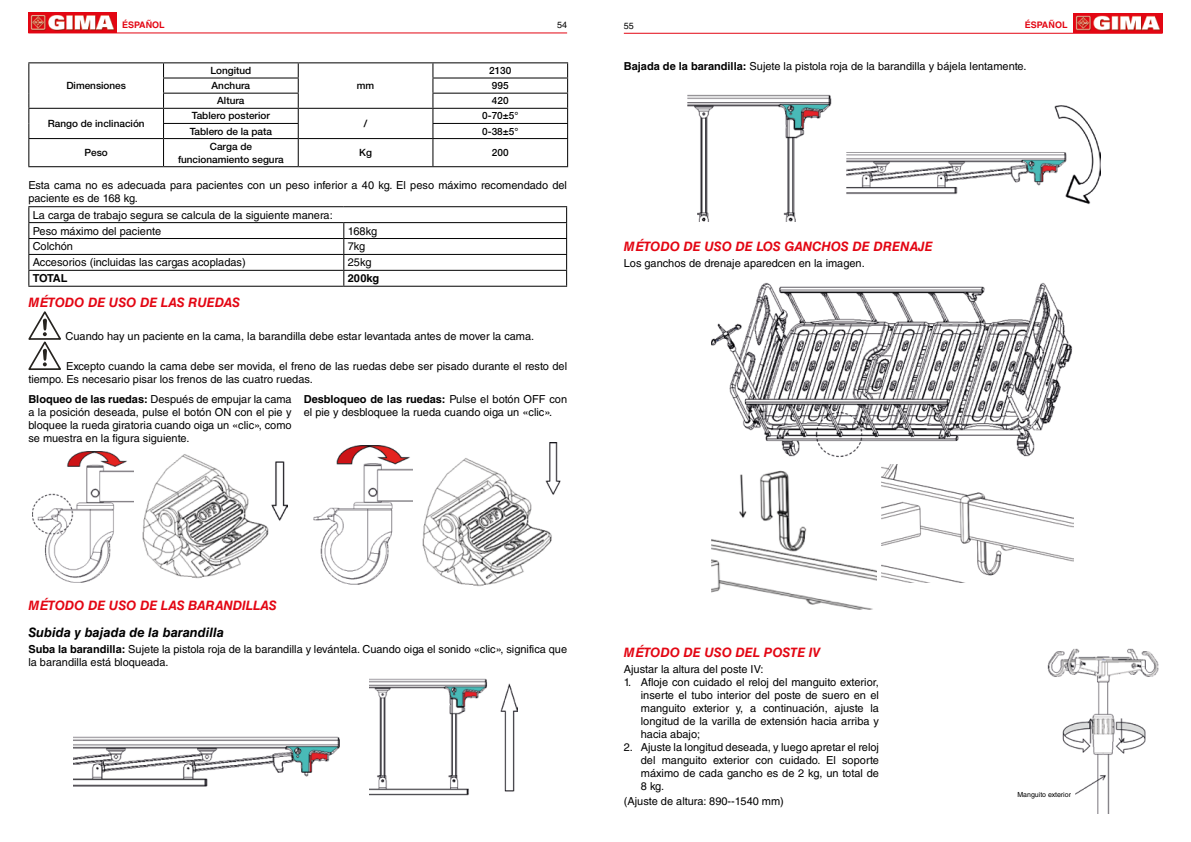
<style>
.page{position:relative;width:1191px;height:842px;background:#fff}
.page>*{position:absolute;margin:0;border:0;box-sizing:border-box;transform-origin:0 0}
.t1{font:italic 700 13px "Helvetica LT Std";color:#e30613}
.t2{font:italic 700 13px "Helvetica LT Std";color:#000}
.t3{font:11px/13px "Helvetica LT Std";color:#000}
.t4{font:700 11px "Helvetica LT Std";letter-spacing:-.01em;color:#000}
.t5{font:500 10px/13px "Helvetica Neue LT Std";color:#000;text-align:center}
.t6{font:700 9px "Helvetica LT Std";color:#e30613}
.t7{font:9px "Helvetica LT Std";color:#000}
.t8{font:7px "Helvetica LT Std";color:#000}
.s1{font-weight:700}
</style>
<div class="page">
<hr style="left:28px;top:32px;width:539px;height:1px;background:#e30613">
<img style="left:28px;top:13px;width:88px;height:19px">
<hr style="left:624px;top:33px;width:538px;height:1px;background:#e30613">
<img style="left:1073px;top:13px;width:89px;height:20px">
<img style="left:32px;top:451px;width:101px;height:132px">
<img style="left:142px;top:454px;width:146px;height:125px">
<img style="left:313px;top:445px;width:99px;height:140px">
<img style="left:422px;top:443px;width:139px;height:144px">
<hr style="left:28px;top:62px;width:135px;height:1px;background:#000">
<hr style="left:163px;top:62px;width:135px;height:1px;background:#000">
<hr style="left:298px;top:62px;width:135px;height:1px;background:#000">
<hr style="left:433px;top:62px;width:135px;height:1px;background:#000">
<hr style="left:163px;top:78px;width:136px;height:1px;background:#000">
<hr style="left:432px;top:78px;width:136px;height:1px;background:#000">
<hr style="left:163px;top:93px;width:136px;height:1px;background:#000">
<hr style="left:432px;top:93px;width:136px;height:1px;background:#000">
<hr style="left:28px;top:108px;width:135px;height:1px;background:#000">
<hr style="left:163px;top:108px;width:135px;height:1px;background:#000">
<hr style="left:298px;top:108px;width:135px;height:1px;background:#000">
<hr style="left:433px;top:108px;width:135px;height:1px;background:#000">
<hr style="left:163px;top:123px;width:136px;height:1px;background:#000">
<hr style="left:432px;top:123px;width:136px;height:1px;background:#000">
<hr style="left:28px;top:138px;width:135px;height:1px;background:#000">
<svg style="left:28px;top:63px;width:1px;height:103px"></svg>
<hr style="left:163px;top:138px;width:135px;height:1px;background:#000">
<svg style="left:163px;top:63px;width:1px;height:103px"></svg>
<hr style="left:298px;top:138px;width:135px;height:1px;background:#000">
<svg style="left:298px;top:63px;width:1px;height:103px"></svg>
<hr style="left:433px;top:138px;width:135px;height:1px;background:#000">
<svg style="left:432px;top:63px;width:1px;height:103px"></svg>
<svg style="left:567px;top:63px;width:1px;height:103px"></svg>
<hr style="left:28px;top:166px;width:135px;height:1px;background:#000">
<hr style="left:163px;top:166px;width:135px;height:1px;background:#000">
<hr style="left:298px;top:166px;width:135px;height:1px;background:#000">
<hr style="left:433px;top:166px;width:135px;height:1px;background:#000">
<hr style="left:28px;top:206px;width:316px;height:1px;background:#000">
<hr style="left:344px;top:206px;width:223px;height:1px;background:#000">
<hr style="left:28px;top:222px;width:316px;height:1px;background:#000">
<hr style="left:344px;top:222px;width:223px;height:1px;background:#000">
<hr style="left:28px;top:238px;width:316px;height:1px;background:#000">
<hr style="left:344px;top:238px;width:223px;height:1px;background:#000">
<hr style="left:28px;top:254px;width:316px;height:1px;background:#000">
<hr style="left:344px;top:254px;width:223px;height:1px;background:#000">
<hr style="left:28px;top:270px;width:316px;height:1px;background:#000">
<svg style="left:28px;top:207px;width:1px;height:79px"></svg>
<hr style="left:344px;top:270px;width:223px;height:1px;background:#000">
<svg style="left:343px;top:223px;width:1px;height:63px"></svg>
<svg style="left:566px;top:207px;width:1px;height:79px"></svg>
<hr style="left:28px;top:286px;width:316px;height:1px;background:#000">
<hr style="left:344px;top:286px;width:223px;height:1px;background:#000">
<svg style="left:28px;top:311px;width:33px;height:59px"></svg>
<img style="left:74px;top:736px;width:266px;height:51px">
<img style="left:370px;top:678px;width:147px;height:118px">
<img style="left:846px;top:106px;width:254px;height:99px">
<img style="left:687px;top:94px;width:145px;height:128px">
<img style="left:711px;top:283px;width:362px;height:175px">
<img style="left:711px;top:470px;width:165px;height:140px">
<img style="left:881px;top:465px;width:192px;height:117px">
<img style="left:1047px;top:648px;width:112px;height:166px">
<div style="left:1015px;top:789px;width:59px;height:12px;background:#fff"></div>
<p class="t6" style="left:122px;top:19px;width:44px">ÉSPAÑOL</p>
<p class="t7" style="left:557px;top:20px;width:12px">54</p>
<p class="t7" style="left:624px;top:20px;width:12px">55</p>
<p class="t6" style="left:1024px;top:19px;width:44px">ÉSPAÑOL</p>
<p class="t5" style="left:66px;top:79px;width:61px">Dimensiones</p>
<p class="t5" style="left:48px;top:117px;width:98px">Rango de inclinación</p>
<p class="t5" style="left:210px;top:64px;width:42px">Longitud</p>
<p class="t5" style="left:489px;top:64px;width:24px">2130</p>
<p class="t5" style="left:212px;top:79px;width:40px">Anchura</p>
<p class="t5" style="left:492px;top:79px;width:18px">995</p>
<p class="t5" style="left:217px;top:94px;width:29px">Altura</p>
<p class="t5" style="left:492px;top:94px;width:18px">420</p>
<p class="t5" style="left:357px;top:79px;width:19px">mm</p>
<p class="t5" style="left:192px;top:109px;width:80px">Tablero posterior</p>
<p class="t5" style="left:482px;top:109px;width:38px">0-70±5°</p>
<p class="t5" style="left:364px;top:117px;width:5px">/</p>
<p class="t5" style="left:190px;top:124px;width:84px">Tablero de la pata</p>
<p class="t5" style="left:482px;top:124px;width:38px">0-38±5°</p>
<p class="t5" style="left:85px;top:146px;width:25px">Peso</p>
<p class="t5" style="left:178px;top:140px;width:107px">Carga de funcionamiento segura</p>
<p class="t5" style="left:359px;top:146px;width:14px">Kg</p>
<p class="t5" style="left:492px;top:146px;width:18px">200</p>
<p class="t3" style="left:28px;top:179px;width:540px">Esta cama no es adecuada para pacientes con un peso inferior a 40 kg. El peso máximo recomendado del paciente es de 168 kg.</p>
<p class="t3" style="left:33px;top:207px;width:301px;line-height:15.9px">La carga de trabajo segura se calcula de la siguiente manera:<br>Peso máximo del paciente</p>
<p class="t3" style="left:348px;top:224px;width:31px">168kg</p>
<p class="t3" style="left:33px;top:240px;width:42px">Colchón</p>
<p class="t3" style="left:348px;top:240px;width:19px">7kg</p>
<p class="t3" style="left:33px;top:256px;width:214px">Accesorios (incluidas las cargas acopladas)</p>
<p class="t3" style="left:348px;top:256px;width:25px">25kg</p>
<p class="t4" style="left:33px;top:272px;width:36px">TOTAL</p>
<p class="t4" style="left:348px;top:272px;width:33px">200kg</p>
<p class="t1" style="left:28px;top:294px;width:213px">MÉTODO DE USO DE LAS RUEDAS</p>
<p class="t3" style="left:65px;top:329px;width:470px">Cuando hay un paciente en la cama, la barandilla debe estar levantada antes de mover la cama.</p>
<p class="t3" style="left:28px;top:360px;width:540px;text-indent:38px">Excepto cuando la cama debe ser movida, el freno de las ruedas debe ser pisado durante el resto del tiempo. Es necesario pisar los frenos de las cuatro ruedas.</p>
<p class="t3" style="left:28px;top:393px;width:265px;text-align:justify"><span class="s1">Bloqueo de las ruedas:</span> Después de empujar la cama a la posición deseada, pulse el botón ON con el pie y bloquee la rueda giratoria cuando oiga un «clic», como se muestra en la figura siguiente.</p>
<p class="t3" style="left:304px;top:393px;width:265px"><span class="s1">Desbloqueo de las ruedas:</span> Pulse el botón OFF con el pie y desbloquee la rueda cuando oiga un «clic».</p>
<p class="t3" style="left:624px;top:60px;width:404px"><span class="s1">Bajada de la barandilla:</span> Sujete la pistola roja de la barandilla y bájela lentamente.</p>
<p class="t1" style="left:624px;top:238px;width:310px">MÉTODO DE USO DE LOS GANCHOS DE DRENAJE</p>
<p class="t3" style="left:624px;top:256px;width:242px">Los ganchos de drenaje aparedcen en la imagen.</p>
<p class="t1" style="left:28px;top:597px;width:250px">MÉTODO DE USO DE LAS BARANDILLAS</p>
<p class="t2" style="left:28px;top:624px;width:197px">Subida y bajada de la barandilla</p>
<p class="t3" style="left:28px;top:642px;width:540px"><span class="s1">Suba la barandilla:</span> Sujete la pistola roja de la barandilla y levántela. Cuando oiga el sonido «clic», significa que la barandilla está bloqueada.</p>
<p class="t1" style="left:624px;top:644px;width:198px">MÉTODO DE USO DEL POSTE IV</p>
<p class="t3" style="left:624px;top:662px;width:141px">Ajustar la altura del poste IV:</p>
<p class="t3" style="left:641px;top:675px;width:240px;text-align:justify;text-indent:-17px">1. Afloje con cuidado el reloj del manguito exterior, inserte el tubo interior del poste de suero en el manguito exterior y, a continuación, ajuste la longitud de la varilla de extensión hacia arriba y hacia abajo;</p>
<p class="t3" style="left:641px;top:740px;width:240px;text-align:justify;text-indent:-17px">2. Ajuste la longitud deseada, y luego apretar el reloj del manguito exterior con cuidado. El soporte máximo de cada gancho es de 2 kg, un total de 8 kg.</p>
<p class="t3" style="left:624px;top:795px;width:162px">(Ajuste de altura: 890--1540 mm)</p>
<p class="t8" style="left:1017px;top:790px;width:55px">Manguito exterior</p>
</div>
